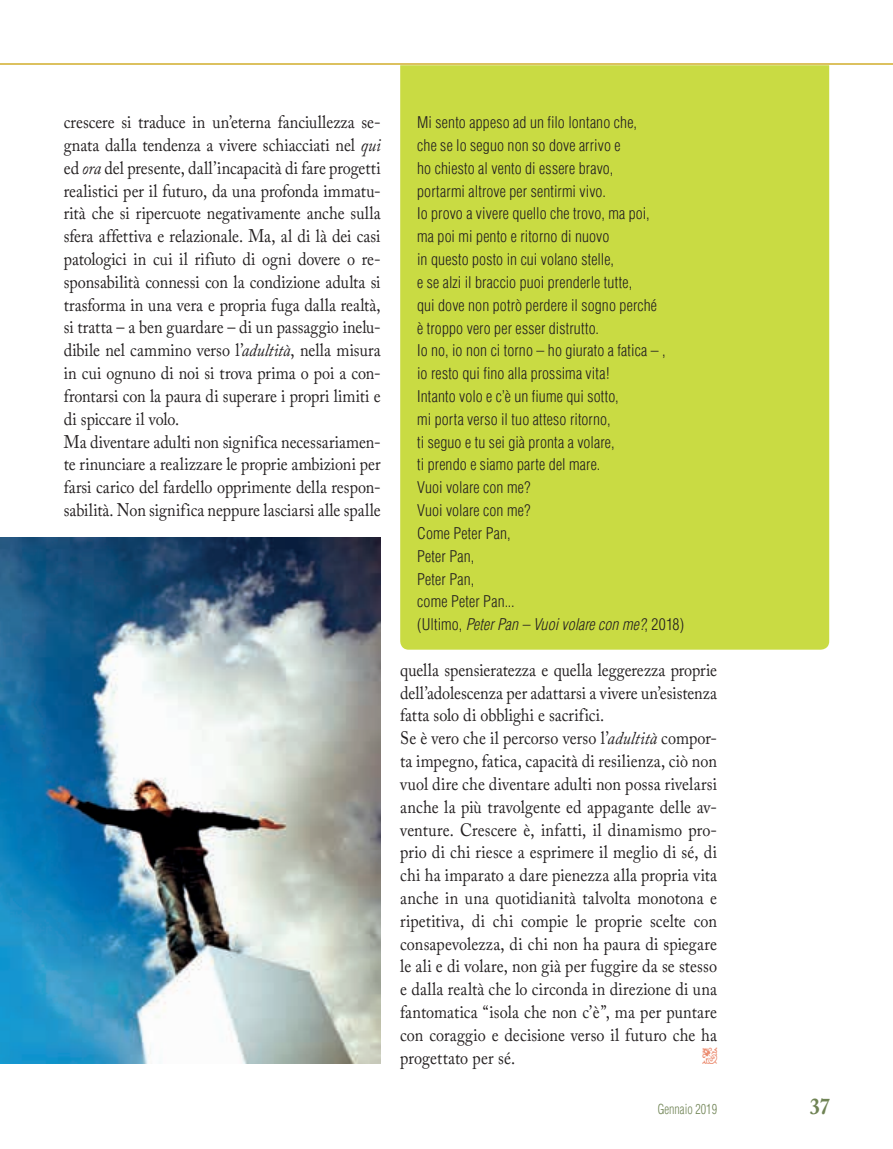
<style>
.page{position:relative;width:893px;height:1149px;background:#fff}
.page>*{position:absolute;margin:0;border:0;box-sizing:border-box;transform-origin:0 0}
.t1{font:700 22.5px "Adobe Caslon Pro";color:#6f8354;scale:.9 1}
.t2{font:18px/22.8px "Adobe Caslon Pro";letter-spacing:.005em;color:#231f20;scale:.9 1}
.t3{font:18px "Adobe Caslon Pro";color:#eb8a6e;scale:.9 1}
.t4{font:300 condensed 15.75px/22.8px "Helvetica";letter-spacing:.01em;color:#231f20}
.t5{font:300 condensed 13.5px "Helvetica";color:#6f8354;scale:.9 1}
.s1{font-style:italic}
</style>
<div class="page">
<hr style="left:0;top:64px;width:893px;height:1px;background:#dcc15f">
<div style="left:400px;top:65px;width:429px;height:584px;background:#c9db43"></div>
<img style="left:0;top:537px;width:381px;height:526px">
<p class="t2" style="left:64px;top:110px;width:354px">crescere si traduce in un’eterna fanciullezza se&shy;gnata dalla tendenza a vivere schiacciati nel <span class="s1">qui </span>ed <span class="s1">ora</span> del presente, dall’incapacità di fare progetti realistici per il futuro, da una profonda immatu&shy;rità che si ripercuote negativamente anche sulla sfera affettiva e relazionale. Ma, al di là dei casi patologici in cui il rifiuto di ogni dovere o re&shy;sponsabilità connessi con la condizione adulta si trasforma in una vera e propria fuga dalla realtà, si tratta – a ben guardare – di un passaggio inelu&shy;dibile nel cammino verso l’<span class="s1">adultità</span>, nella misura in cui ognuno di noi si trova prima o poi a con&shy;frontarsi con la paura di superare i propri limiti e di spiccare il volo.<br>Ma diventare adulti non significa necessariamen&shy;te rinunciare a realizzare le proprie ambizioni per farsi carico del fardello opprimente della respon&shy;sabilità. Non significa neppure lasciarsi alle spalle</p>
<p class="t4" style="left:417px;top:111px;width:269px">Mi sento appeso ad un filo lontano che,<br>che se lo seguo non so dove arrivo e<br>ho chiesto al vento di essere bravo,<br>portarmi altrove per sentirmi vivo.<br>Io provo a vivere quello che trovo, ma poi,<br>ma poi mi pento e ritorno di nuovo<br>in questo posto in cui volano stelle,<br>e se alzi il braccio puoi prenderle tutte,<br>qui dove non potrò perdere il sogno perché<br>è troppo vero per esser distrutto.<br>Io no, io non ci torno – ho giurato a fatica – ,<br>io resto qui fino alla prossima vita!<br>Intanto volo e c’è un fiume qui sotto,<br>mi porta verso il tuo atteso ritorno,<br>ti seguo e tu sei già pronta a volare,<br>ti prendo e siamo parte del mare.<br>Vuoi volare con me?<br>Vuoi volare con me?<br>Come Peter Pan,<br>Peter Pan,<br>Peter Pan,<br>come Peter Pan...<br>(Ultimo, <span class="s1">Peter Pan – Vuoi volare con me?</span>, 2018)</p>
<p class="t2" style="left:400px;top:658px;width:354px">quella spensieratezza e quella leggerezza proprie dell’adolescenza per adattarsi a vivere un’esistenza fatta solo di obblighi e sacrifici.<br>Se è vero che il percorso verso l’<span class="s1">adultità</span> compor&shy;ta impegno, fatica, capacità di resilienza, ciò non vuol dire che diventare adulti non possa rivelarsi anche la più travolgente ed appagante delle av&shy;venture. Crescere è, infatti, il dinamismo pro&shy;prio di chi riesce a esprimere il meglio di sé, di chi ha imparato a dare pienezza alla propria vita anche in una quotidianità talvolta monotona e ripetitiva, di chi compie le proprie scelte con consapevolezza, di chi non ha paura di spiegare le ali e di volare, non già per fuggire da se stesso e dalla realtà che lo circonda in direzione di una fantomatica “isola che non c’è”, ma per puntare con coraggio e decisione verso il futuro che ha progettato per sé.</p>
<p class="t3" style="left:702px;top:1046px;width:18px">•</p>
<p class="t5" style="left:658px;top:1100px;width:67px">Gennaio 2019</p>
<p class="t1" style="left:810px;top:1092px;width:24px">37</p>
</div>
